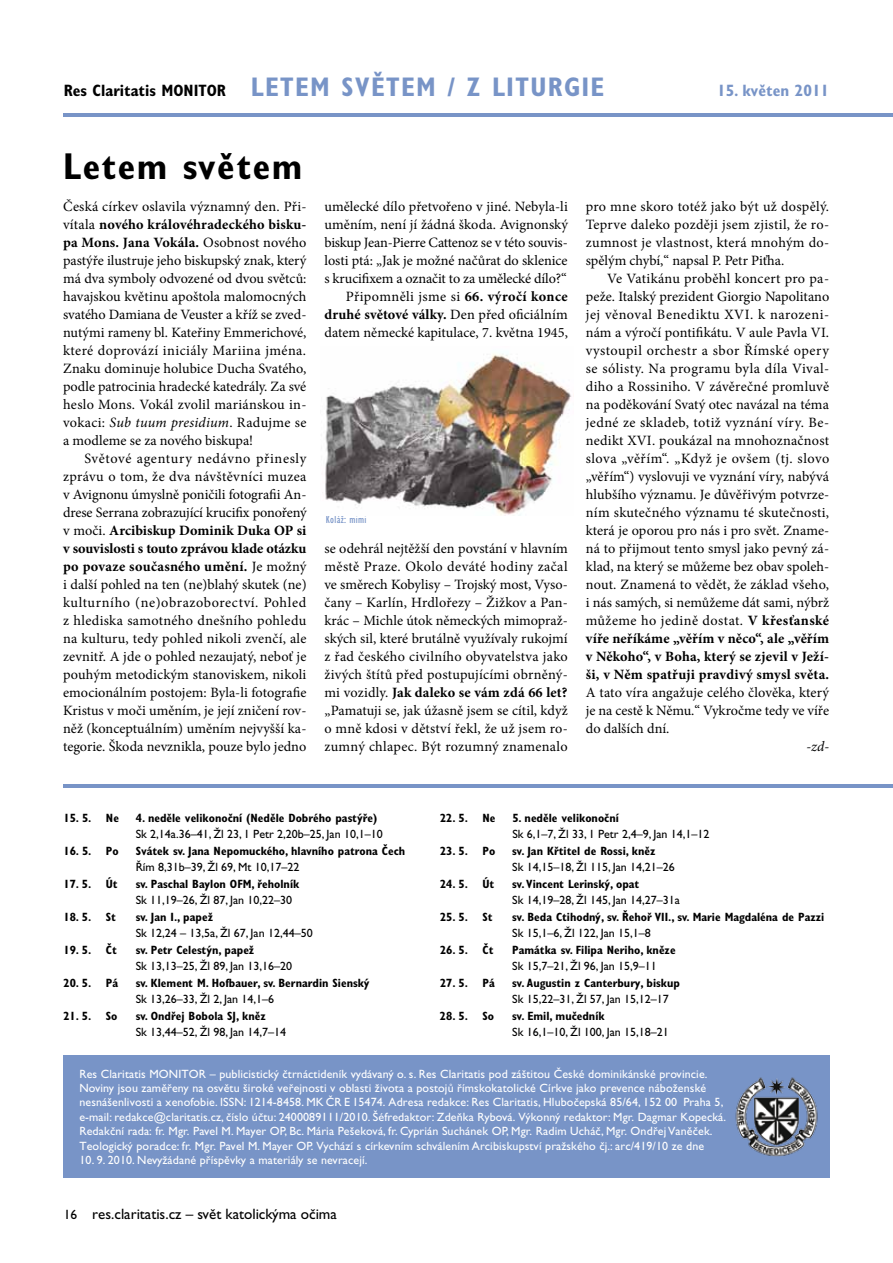
<style>
.page{position:relative;width:893px;height:1263px;background:#fff}
.page>*{position:absolute;margin:0;border:0;box-sizing:border-box;transform-origin:0 0}
.t1{font:700 condensed 37.5px "Gill Sans Std";letter-spacing:.04em;color:#000}
.t2{font:700 condensed 27px "Gill Sans Std";letter-spacing:.05em;color:#7894c7}
.t3{font:700 condensed 16.5px "Gill Sans Std";color:#000}
.t4{font:700 condensed 16.5px "Gill Sans Std";color:#7894c7}
.t5{font:15px "Gill Sans Std";color:#000}
.t6{font:14.25px/18px "Minion Pro";color:#000;text-align:justify}
.t7{font:italic 14.25px "Minion Pro";color:#000}
.t8{font:12px/14.4px "Gill Sans Std";letter-spacing:.01em;color:#fff}
.t9{font:700 condensed 12px "Gill Sans Std";color:#000}
.t10{font:12px "Gill Sans Std";color:#000}
.t11{font:condensed 11.25px "Gill Sans Std";letter-spacing:.03em;color:#7894c7}
.s1{font-weight:700}
.s2{font-style:italic}
.s3{font-size:13.5px}
</style>
<div class="page">
<hr style="left:64px;top:113px;width:829px;height:4px;background:#7894c7">
<div style="left:64px;top:1056px;width:766px;height:122px;background:#7894c7"></div>
<hr style="left:63px;top:784px;width:830px;height:4px;background:#7894c7">
<img style="left:735px;top:1077px;width:83px;height:80px">
<img style="left:322px;top:354px;width:250px;height:162px">
<h2 class="t2" style="left:251px;top:71px;width:256px">LETEM SVĚTEM / Z LiturgiE</h2>
<p class="t3" style="left:64px;top:81px;width:164px">Res Claritatis MONITOR</p>
<p class="t4" style="left:717px;top:81px;width:114px">15. květen 2011</p>
<h1 class="t1" style="left:63px;top:144px;width:241px">Letem světem</h1>
<p class="t6" style="left:63px;top:197px;width:245px">Česká církev oslavila významný den. Při&shy;vítala <span class="s1">nového královéhradeckého bisku&shy;pa Mons. Jana Vokála.</span> Osobnost nového pastýře ilustruje jeho biskupský znak, který má dva symboly odvozené od dvou světců: havajskou květinu apoštola malomocných svatého Damiana de Veuster a kříž se zved&shy;nutými rameny bl. Kateřiny Emmerichové, které doprovází iniciály Mariina jména.<br>Znaku dominuje holubice Ducha Svatého, podle patrocinia hradecké katedrály. Za své heslo Mons. Vokál zvolil mariánskou in&shy;vokaci: <span class="s2">Sub tuum presidium</span>. Radujme se a modleme se za nového biskupa!</p>
<p class="t6" style="left:63px;top:449px;width:245px;text-indent:21px">Světové agentury nedávno přinesly zprávu o tom, že dva návštěvníci muzea v Avignonu úmyslně poničili fotografii An&shy;drese Serrana zobrazující krucifix ponořený v moči. <span class="s1">Arcibiskup Dominik Duka OP si v souvislosti s touto zprávou klade otázku po povaze současného umění.</span> Je možný i další pohled na ten (ne)blahý skutek (ne) kulturního (ne)obrazoborectví. Pohled z hlediska samotného dnešního pohledu na kulturu, tedy pohled nikoli zvenčí, ale zevnitř. A jde o pohled nezaujatý, neboť je pouhým metodickým stanoviskem, nikoli emocionálním postojem: Byla-li fotografie Kristus v moči uměním, je její zničení rov&shy;něž (konceptuálním) uměním nejvyšší ka&shy;tegorie. Škoda nevznikla, pouze bylo jedno</p>
<p class="t6" style="left:324px;top:197px;width:245px;text-align:right">umělecké dílo přetvořeno v jiné. Nebyla-li uměním, není jí žádná škoda. Avignonský biskup Jean-Pierre Cattenoz se v této souvis&shy;losti ptá: „Jak je možné načůrat do sklenice s krucifixem a označit to za umělecké dílo?“ Připomněli jsme si <span class="s1">66. výročí konce druhé světové války.</span> Den před oficiálním datem německé kapitulace, 7. května 1945,</p>
<p class="t11" style="left:326px;top:514px;width:42px">Koláž: mimi</p>
<p class="t6" style="left:324px;top:539px;width:245px">se odehrál nejtěžší den povstání v hlavním městě Praze. Okolo deváté hodiny začal ve směrech Kobylisy – Trojský most, Vyso&shy;čany – Karlín, Hrdlořezy – Žižkov a Pan&shy;krác – Michle útok německých mimopraž&shy;ských sil, které brutálně využívaly rukojmí z řad českého civilního obyvatelstva jako živých štítů před postupujícími obrněný&shy;mi vozidly. <span class="s1">Jak daleko se vám zdá 66 let? </span>„Pamatuji se, jak úžasně jsem se cítil, když o mně kdosi v dětství řekl, že už jsem ro&shy;zumný chlapec. Být rozumný znamenalo</p>
<p class="t6" style="left:586px;top:197px;width:245px">pro mne skoro totéž jako být už dospělý.<br>Teprve daleko později jsem zjistil, že ro&shy;zumnost je vlastnost, která mnohým do&shy;spělým chybí,“ napsal P. Petr Piťha.</p>
<p class="t6" style="left:586px;top:269px;width:245px;text-indent:21px">Ve Vatikánu proběhl koncert pro pa&shy;peže. Italský prezident Giorgio Napolitano jej věnoval Benediktu XVI. k narozeni&shy;nám a výročí pontifikátu. V aule Pavla VI. vystoupil orchestr a sbor Římské opery se sólisty. Na programu byla díla Vival&shy;diho a Rossiniho. V závěrečné promluvě na poděkování Svatý otec navázal na téma jedné ze skladeb, totiž vyznání víry. Be&shy;nedikt XVI. poukázal na mnohoznačnost slova „věřím“. „Když je ovšem (tj. slovo „věřím“) vyslovuji ve vyznání víry, nabývá hlubšího významu. Je důvěřivým potvrze&shy;ním skutečného významu té skutečnosti, která je oporou pro nás i pro svět. Zname&shy;ná to přijmout tento smysl jako pevný zá&shy;klad, na který se můžeme bez obav spoleh&shy;nout. Znamená to vědět, že základ všeho, i nás samých, si nemůžeme dát sami, nýbrž můžeme ho jedině dostat. <span class="s1">V křesťanské víře neříkáme „věřím v něco“, ale „věřím v Někoho“, v Boha, který se zjevil v Ježí&shy;ši, v Něm spatřuji pravdivý smysl světa.</span></p>
<p class="t6" style="left:586px;top:683px;width:245px">A tato víra angažuje celého člověka, který je na cestě k Němu.“ Vykročme tedy ve víře do dalších dní.</p>
<p class="t7" style="left:806px;top:736px;width:24px">-zd-</p>
<p class="t9" style="left:63px;top:810px;width:57px">15. 5. Ne</p>
<p class="t9" style="left:136px;top:810px;width:243px">4. neděle velikonoční (Neděle Dobrého pastýře)</p>
<p class="t10" style="left:136px;top:827px;width:248px">Sk 2,14a.36–41, Žl 23, 1 Petr 2,20b–25, Jan 10,1–10</p>
<p class="t9" style="left:63px;top:843px;width:57px">16. 5. Po</p>
<p class="t9" style="left:136px;top:843px;width:271px">Svátek sv. Jana Nepomuckého, hlavního patrona Čech</p>
<p class="t10" style="left:136px;top:860px;width:165px">Řím 8,31b–39, Žl 69, Mt 10,17–22</p>
<p class="t9" style="left:63px;top:876px;width:56px">17. 5. Út</p>
<p class="t9" style="left:136px;top:876px;width:165px">sv. Paschal Baylon OFM, řeholník</p>
<p class="t10" style="left:136px;top:893px;width:158px">Sk 11,19–26, Žl 87, Jan 10,22–30</p>
<p class="t9" style="left:63px;top:909px;width:54px">18. 5. St</p>
<p class="t9" style="left:136px;top:909px;width:79px">sv. Jan I., papež</p>
<p class="t10" style="left:136px;top:926px;width:178px">Sk 12,24 – 13,5a, Žl 67, Jan 12,44–50</p>
<p class="t9" style="left:63px;top:942px;width:55px">19. 5.Čt</p>
<p class="t9" style="left:136px;top:942px;width:120px">sv. Petr Celestýn, papež</p>
<p class="t10" style="left:136px;top:959px;width:158px">Sk 13,13–25, Žl 89, Jan 13,16–20</p>
<p class="t9" style="left:63px;top:975px;width:56px">20. 5. Pá</p>
<p class="t9" style="left:136px;top:975px;width:235px">sv. Klement M. Hofbauer, sv. Bernardin Sienský</p>
<p class="t10" style="left:136px;top:992px;width:140px">Sk 13,26–33, Žl 2, Jan 14,1–6</p>
<p class="t9" style="left:63px;top:1008px;width:56px">21. 5. So</p>
<p class="t9" style="left:136px;top:1008px;width:132px">sv. Ondřej Bobola SJ, kněz</p>
<p class="t10" style="left:136px;top:1025px;width:152px">Sk 13,44–52, Žl 98, Jan 14,7–14</p>
<p class="t9" style="left:440px;top:810px;width:57px">22. 5. Ne</p>
<p class="t9" style="left:512px;top:810px;width:108px">5. neděle velikonoční</p>
<p class="t10" style="left:512px;top:827px;width:199px">Sk 6,1–7, Žl 33, 1 Petr 2,4–9, Jan 14,1–12</p>
<p class="t9" style="left:440px;top:843px;width:57px">23. 5. Po</p>
<p class="t9" style="left:512px;top:843px;width:145px">sv. Jan Křtitel de Rossi, kněz</p>
<p class="t10" style="left:512px;top:860px;width:164px">Sk 14,15–18, Žl 115, Jan 14,21–26</p>
<p class="t9" style="left:440px;top:876px;width:56px">24. 5. Út</p>
<p class="t9" style="left:512px;top:876px;width:128px">sv. Vincent Lerinský, opat</p>
<p class="t10" style="left:512px;top:893px;width:169px">Sk 14,19–28, Žl 145, Jan 14,27–31a</p>
<p class="t9" style="left:440px;top:909px;width:54px">25. 5. St</p>
<p class="t9" style="left:512px;top:909px;width:313px">sv. Beda Ctihodný, sv. Řehoř VII., sv. Marie Magdaléna de Pazzi</p>
<p class="t10" style="left:512px;top:926px;width:140px">Sk 15,1–6, Žl 122, Jan 15,1–8</p>
<p class="t9" style="left:440px;top:942px;width:55px">26. 5.Čt</p>
<p class="t9" style="left:512px;top:942px;width:165px">Památka sv. Filipa Neriho, kněze</p>
<p class="t10" style="left:512px;top:959px;width:146px">Sk 15,7–21, Žl 96, Jan 15,9–11</p>
<p class="t9" style="left:440px;top:975px;width:56px">27. 5. Pá</p>
<p class="t9" style="left:512px;top:975px;width:169px">sv. Augustin z Canterbury, biskup</p>
<p class="t10" style="left:512px;top:992px;width:158px">Sk 15,22–31, Žl 57, Jan 15,12–17</p>
<p class="t9" style="left:440px;top:1008px;width:56px">28. 5. So</p>
<p class="t9" style="left:512px;top:1008px;width:94px">sv. Emil, mučedník</p>
<p class="t10" style="left:512px;top:1025px;width:158px">Sk 16,1–10, Žl 100, Jan 15,18–21</p>
<p class="t8" style="left:79px;top:1066px;width:648px">Res Claritatis MONITOR – publicistický čtrnáctideník vydávaný o. s. Res Claritatis pod záštitou České dominikánské provincie.<br>Noviny jsou zaměřeny na osvětu široké veřejnosti v oblasti života a postojů římskokatolické Církve jako prevence náboženské nesnášenlivosti a xenofobie. ISSN: 1214-8458. MK ČR E 15474. Adresa redakce: Res Claritatis, Hlubočepská 85/64, 152 00 Praha 5, e-mail: redakce@claritatis.cz, číslo účtu: 2400089111/2010. Šéfredaktor: Zdeňka Rybová. Výkonný redaktor: Mgr. Dagmar Kopecká.<br>Redakční rada: fr. Mgr. Pavel M. Mayer OP, Bc. Mária Pešeková, fr. Cyprián Suchánek OP, Mgr. Radim Ucháč, Mgr. Ondřej Vaněček.<br>Teologický poradce: fr. Mgr. Pavel M. Mayer OP. Vychází s církevním schválením Arcibiskupství pražského čj.: arc/419/10 ze dne</p>
<p class="t8" style="left:79px;top:1153px;width:290px">10. 9. 2010. Nevyžádané příspěvky a materiály se nevracejí.</p>
<p class="t5" style="left:64px;top:1206px;width:275px"><span class="s3">16</span> res.claritatis.cz – svět katolickýma očima</p>
</div>
